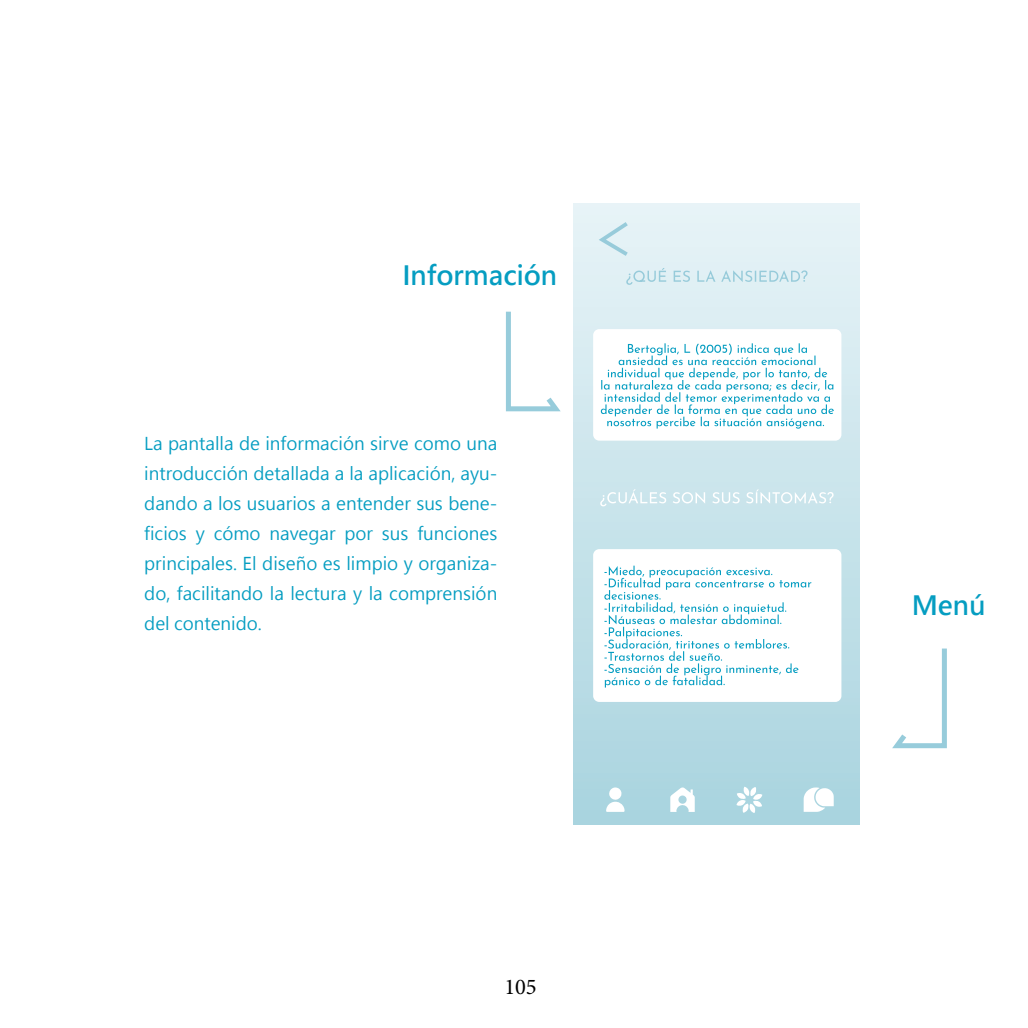
<style>
.page{position:relative;width:1028px;height:1028px;background:#fff}
.page>*{position:absolute;margin:0;border:0;box-sizing:border-box;transform-origin:0 0}
.t1{font:26.25px "Microsoft Jheng Hei UI Bold";color:#059dc1}
.t2{font:22.5px "Minion Pro";color:#000}
.t3{font:17.5px/30px "Microsoft Jheng Hei UI Regular";color:#059dc1;text-align:justify}
</style>
<div class="page">
<svg style="left:892px;top:648px;width:55px;height:101px"></svg>
<svg style="left:506px;top:311px;width:55px;height:101px"></svg>
<svg style="left:626px;top:268px;width:181px;height:17px;background:#d1e8ef"></svg>
<svg style="left:600px;top:489px;width:233px;height:17px;background:#d4e9ef"></svg>
<svg style="left:601px;top:343px;width:233px;height:85px"></svg>
<svg style="left:604px;top:565px;width:207px;height:122px"></svg>
<svg style="left:598px;top:222px;width:30px;height:34px"></svg>
<svg style="left:670px;top:787px;width:24px;height:25px"></svg>
<svg style="left:803px;top:787px;width:30px;height:25px"></svg>
<svg style="left:736px;top:786px;width:26px;height:27px"></svg>
<svg style="left:606px;top:787px;width:18px;height:25px"></svg>
<h1 class="t1" style="left:402px;top:259px;width:156px">Información</h1>
<p class="t3" style="left:144px;top:429px;width:354px">La pantalla de información sirve como una introducción detallada a la aplicación, ayu&shy;dando a los usuarios a entender sus bene&shy;ficios y cómo navegar por sus funciones principales. El diseño es limpio y organiza&shy;do, facilitando la lectura y la comprensión del contenido.</p>
<p class="t2" style="left:504px;top:972px;width:34px">105</p>
<h1 class="t1" style="left:911px;top:589px;width:75px">Menú</h1>
</div>
